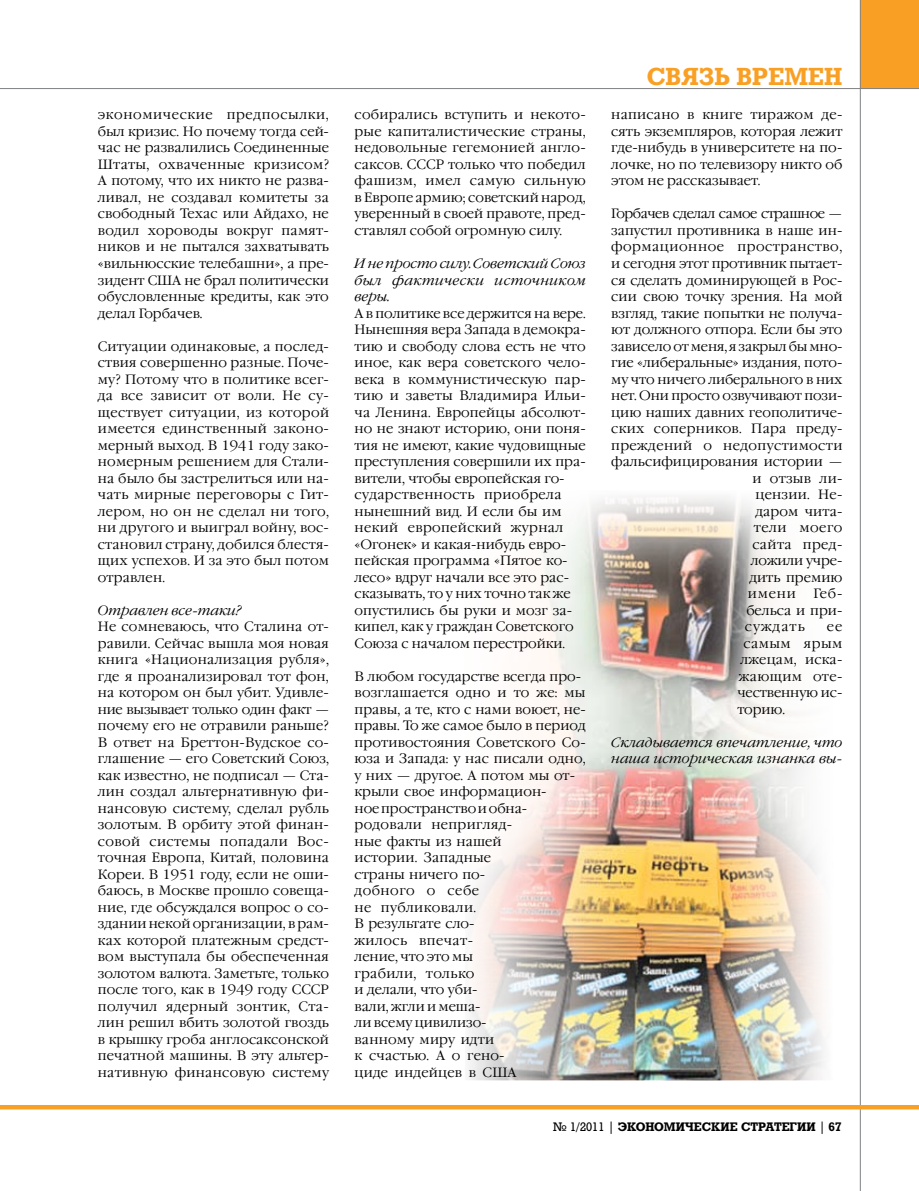
<style>
.page{position:relative;width:919px;height:1191px;background:#fff}
.page>*{position:absolute;margin:0;border:0;box-sizing:border-box;transform-origin:0 0}
.t1{font:700 24px "Rodeo";color:#f9a024}
.t2{font:300 13.5px/16.5px "Garamond C";letter-spacing:.005em;color:#000;text-align:justify}
.t3{font:italic 300 13.5px/16.5px "Garamond C";letter-spacing:.005em;color:#000;text-align:justify}
.t4{font:300 13.5px "Garamond C";letter-spacing:.03em;color:#000}
.t5{font:300 13.5px "Garamond C";letter-spacing:.04em;color:#000}
.t6{font:300 13.5px "Garamond C";letter-spacing:-.035em;color:#000}
.t7{font:300 13.5px "Garamond C";letter-spacing:.025em;color:#000}
.t8{font:700 12px "Rodeo";color:#000}
.s1{font-weight:400}
</style>
<div class="page">
<div style="left:859px;top:0;width:59px;height:89px;background:#f9a024"></div>
<hr style="left:0;top:88px;width:918px;height:1px;background:#808284">
<hr style="left:859px;top:0;width:1px;height:1191px;background:#808284">
<hr style="left:0;top:1105px;width:918px;height:4px;background:#f9a024">
<img style="left:469px;top:496px;width:356px;height:584px">
<p class="t2" style="left:98px;top:107px;width:233px">экономические предпосылки, был кризис. Но почему тогда сей&shy;час не развалились Соединенные Штаты, охваченные кризисом?<br>А потому, что их никто не разва&shy;ливал, не создавал комитеты за свободный Техас или Айдахо, не водил хороводы вокруг памят&shy;ников и не пытался захватывать «вильнюсские телебашни», а пре&shy;зидент США не брал политически обусловленные кредиты, как это делал Горбачев.</p>
<p class="t2" style="left:98px;top:338px;width:233px">Ситуации одинаковые, а послед&shy;ствия совершенно разные. Поче&shy;му? Потому что в политике всег&shy;да все зависит от воли. Не су&shy;ществует ситуации, из которой имеется единственный законо&shy;мерный выход. В 1941 году зако&shy;номерным решением для Стали&shy;на было бы застрелиться или на&shy;чать мирные переговоры с Гит&shy;лером, но он не сделал ни того, ни другого и выиграл войну, вос&shy;становил страну, добился блестя&shy;щих успехов. И за это был потом отравлен.</p>
<p class="t3" style="left:98px;top:602px;width:145px">Отравлен все-таки?</p>
<p class="t2" style="left:98px;top:619px;width:233px">Не сомневаюсь, что Сталина от&shy;равили. Сейчас вышла моя новая книга «Национализация рубля», где я проанализировал тот фон, на котором он был убит. Удивле&shy;ние вызывает только один факт — почему его не отравили раньше?<br>В ответ на Бреттон-Вудское со&shy;глашение — его Совет-ский Союз, как известно, не подписал — Ста&shy;лин создал альтернативную фи&shy;нансовую систему, сделал рубль золотым. В орбиту этой финан&shy;совой системы попадали Вос&shy;точная Европа, Китай, половина Кореи. В 1951 году, если не оши&shy;баюсь, в Москве прошло совеща&shy;ние, где обсуждался вопрос о со&shy;здании некой организации, в рам&shy;ках которой платежным средст&shy;вом выступала бы обеспеченная золотом валюта. Заметьте, только после того, как в 1949 году СССР получил ядерный зонтик, Ста&shy;лин решил вбить золотой гвоздь в крышку гроба англосаксон-ской печатной машины. В эту альтер&shy;нативную финансовую систему</p>
<p class="t2" style="left:354px;top:107px;width:233px">собирались вступить и некото&shy;рые капиталистические страны, недовольные гегемонией англо&shy;саксов. СССР только что победил фашизм, имел самую сильную в Европе армию; советский народ, уверенный в своей правоте, пред&shy;ставлял собой огромную силу.</p>
<p class="t3" style="left:354px;top:256px;width:233px">И не просто силу. Советский Союз был фактически источником веры.</p>
<p class="t2" style="left:354px;top:305px;width:233px;text-align:left">А в политике все держится на вере.<br>Нынешняя вера Запада в демокра&shy;тию и свободу слова есть не что иное, как вера советского чело&shy;века в коммунистическую пар&shy;тию и заветы Владимира Ильи&shy;ча Ленина. Европейцы абсолют&shy;но не знают историю, они поня&shy;тия не имеют, какие чудовищные преступления совершили их пра&shy;вители, чтобы европейская го&shy;сударственность приобрела нынешний вид. И если бы им некий европейский журнал «Огонек» и какая-нибудь евро&shy;пейская программа «Пятое ко&shy;лесо» вдруг начали все это рас&shy;сказывать, то у них точно так же опустились бы руки и мозг за&shy;кипел, как у граждан Советского<br>Союза с началом перестройки.</p>
<p class="t2" style="left:354px;top:668px;width:233px;text-align:left">В любом государстве всегда про&shy;возглашается одно и то же: мы правы, а те, кто с нами воюет, не&shy;правы. То же самое было в период противостояния Совет-ского Со&shy;юза и Запада: у нас писали одно, у них — другое. А потом мы от&shy;крыли свое информацион-<br>ное пространство и обна&shy;родовали непригляд-<br>ные факты из нашей<br>истории. Западные<br>страны ничего по-<br>добного о себе<br>не публиковали.<br>В результате сло-<br>жилось впечат-<br>ление, что это мы<br>грабили, только<br>и делали, что уби-<br>вали, жгли и меша-<br>ли всему цивилизо-<br>ванному миру идти<br>к счастью. А о гено-<br>циде индейцев в США</p>
<h1 class="t1" style="left:646px;top:62px;width:125px">связь времен</h1>
<p class="t2" style="left:611px;top:107px;width:233px">написано в книге тиражом де&shy;сять экземпляров, которая лежит где-нибудь в университете на по&shy;лочке, но по телевизору никто об этом не расска-зывает.</p>
<p class="t6" style="left:611px;top:206px;width:232px">Горбачев сделал самое страшное —</p>
<p class="t2" style="left:611px;top:223px;width:233px">запустил противника в наше ин-</p>
<p class="t5" style="left:611px;top:239px;width:232px">формационное пространство,</p>
<p class="t2" style="left:611px;top:256px;width:233px">и сегодня этот противник пытает-</p>
<p class="t2" style="left:611px;top:272px;width:233px">ся сделать доминирующей в Рос-</p>
<p class="t2" style="left:611px;top:289px;width:233px">сии свою точку зрения. На мой</p>
<p class="t2" style="left:611px;top:305px;width:233px">взгляд, такие попытки не получа-</p>
<p class="t2" style="left:611px;top:322px;width:233px">ют должного отпора. Если бы это</p>
<p class="t2" style="left:611px;top:338px;width:233px">зависело от меня, я закрыл бы мно-</p>
<p class="t2" style="left:611px;top:355px;width:233px">гие «либеральные» издания, пото-</p>
<p class="t2" style="left:611px;top:371px;width:233px">му что ничего либерального в них</p>
<p class="t2" style="left:611px;top:388px;width:233px">нет. Они просто озвучивают пози-</p>
<p class="t2" style="left:611px;top:404px;width:231px">цию наших давних геополитиче-</p>
<p class="t7" style="left:611px;top:421px;width:231px">ских соперников. Пара преду-</p>
<p class="t4" style="left:611px;top:437px;width:233px">преждений о недопустимости</p>
<p class="t2" style="left:611px;top:454px;width:232px">фальсифицирования истории —</p>
<p class="t2" style="left:752px;top:470px;width:92px">и отзыв ли-</p>
<p class="t2" style="left:755px;top:487px;width:89px">цензии. Не-</p>
<p class="t2" style="left:755px;top:503px;width:89px">даром чита-</p>
<p class="t5" style="left:753px;top:520px;width:90px">тели моего</p>
<p class="t4" style="left:752px;top:536px;width:92px">сайта пред-</p>
<p class="t2" style="left:750px;top:553px;width:93px">ложили учре-</p>
<p class="t2" style="left:749px;top:569px;width:95px">дить премию</p>
<p class="t2" style="left:747px;top:586px;width:49px">имени</p>
<p class="t2" style="left:744px;top:586px;width:99px;text-indent:69px">Геб&shy;бельса и при&shy;суждать</p>
<p class="t2" style="left:826px;top:619px;width:17px">ее</p>
<p class="t5" style="left:743px;top:635px;width:101px">самым ярым</p>
<p class="t2" style="left:740px;top:652px;width:104px">лжецам, иска-</p>
<p class="t4" style="left:738px;top:668px;width:105px">жающим оте-</p>
<p class="t2" style="left:737px;top:685px;width:107px">чественную ис-</p>
<p class="t2" style="left:737px;top:701px;width:49px">торию.</p>
<p class="t3" style="left:611px;top:734px;width:233px">Складывается впечатление, что наша историческая изнанка вы-</p>
<p class="t8" style="left:553px;top:1119px;width:290px"><span class="s1">№ 1/2011 |</span> ЭКОНОМИЧЕСКИЕ СТРАТЕГИИ <span class="s1">|</span> 67</p>
</div>
